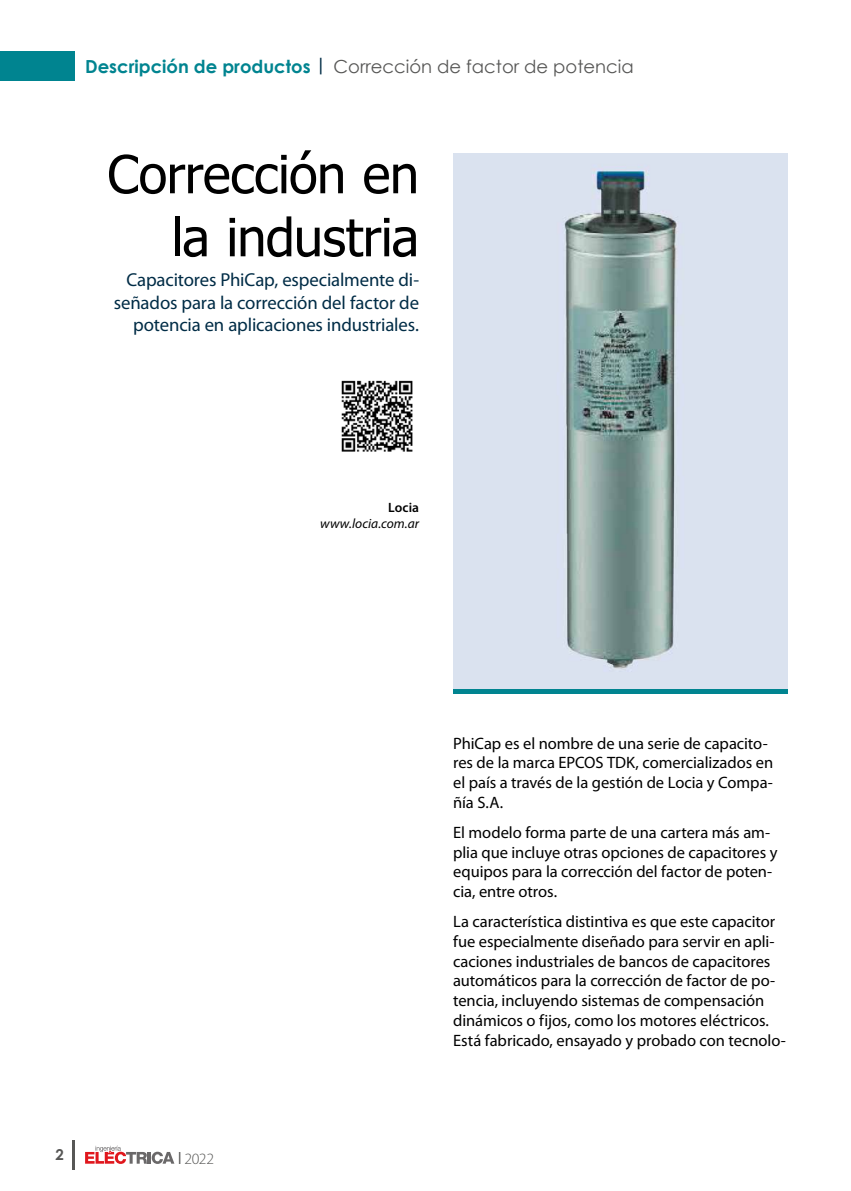
<style>
.page{position:relative;width:851px;height:1191px;background:#fff}
.page>*{position:absolute;margin:0;border:0;box-sizing:border-box;transform-origin:0 0}
.t1{font:52.5px/63px "Tahoma";letter-spacing:-.015em;color:#000;text-align:right}
.t2{font:18.75px/22.5px "Myriad Pro";letter-spacing:-.01em;color:#002c46;text-align:right}
.t3{font:18px "Century Gothic";color:#575756}
.t4{font:16.5px/19.8px "Myriad Pro";letter-spacing:-.005em;color:#000}
.t5{font:300 15.75px "Myriad Pro";color:#575756}
.t6{font:700 15px "Century Gothic";color:#575756}
.t7{font:italic 13.5px "Myriad Pro";letter-spacing:.005em;color:#000}
.t8{font:600 13.5px "Myriad Pro";letter-spacing:.005em;color:#000}
.s1{font-weight:700;color:#008490}
.s2{font-weight:700;color:#002c46}
</style>
<div class="page">
<hr style="left:72px;top:1140px;width:2px;height:29px;background:#575756">
<svg style="left:85px;top:1145px;width:89px;height:19px"></svg>
<div style="left:0;top:51px;width:74px;height:30px;background:#008490"></div>
<img style="left:341px;top:380px;width:72px;height:72px">
<img style="left:453px;top:153px;width:334px;height:536px">
<hr style="left:453px;top:689px;width:334px;height:4px;background:#008490">
<p class="t3" style="left:85px;top:54px;width:550px"><span class="s1">Descripción de productos</span> <span class="s2">|</span> Corrección de factor de potencia</p>
<h1 class="t1" style="left:107px;top:140px;width:313px">Corrección en la industria</h1>
<p class="t2" style="left:114px;top:268px;width:307px">Capacitores PhiCap, especialmente di&shy;señados para la corrección del factor de potencia en aplicaciones industriales.</p>
<p class="t6" style="left:55px;top:1143px;width:10px">2</p>
<p class="t5" style="left:178px;top:1149px;width:37px"><sup>|</sup> 2022</p>
<p class="t8" style="left:388px;top:499px;width:32px">Locia</p>
<p class="t7" style="left:320px;top:515px;width:100px">www.locia.com.ar</p>
<p class="t4" style="left:453px;top:733px;width:321px">PhiCap es el nombre de una serie de capacito&shy;res de la marca EPCOS TDK, comercializados en el país a través de la gestión de Locia y Compa&shy;ñía S.A.</p>
<p class="t4" style="left:453px;top:822px;width:326px">El modelo forma parte de una cartera más am&shy;plia que incluye otras opciones de capacitores y equipos para la corrección del factor de poten&shy;cia, entre otros.</p>
<p class="t4" style="left:453px;top:911px;width:334px">La característica distintiva es que este capacitor fue especialmente diseñado para servir en apli&shy;caciones industriales de bancos de capacitores automáticos para la corrección de factor de po&shy;tencia, incluyendo sistemas de compensación dinámicos o fijos, como los motores eléctricos.<br>Está fabricado, ensayado y probado con tecnolo-</p>
</div>
